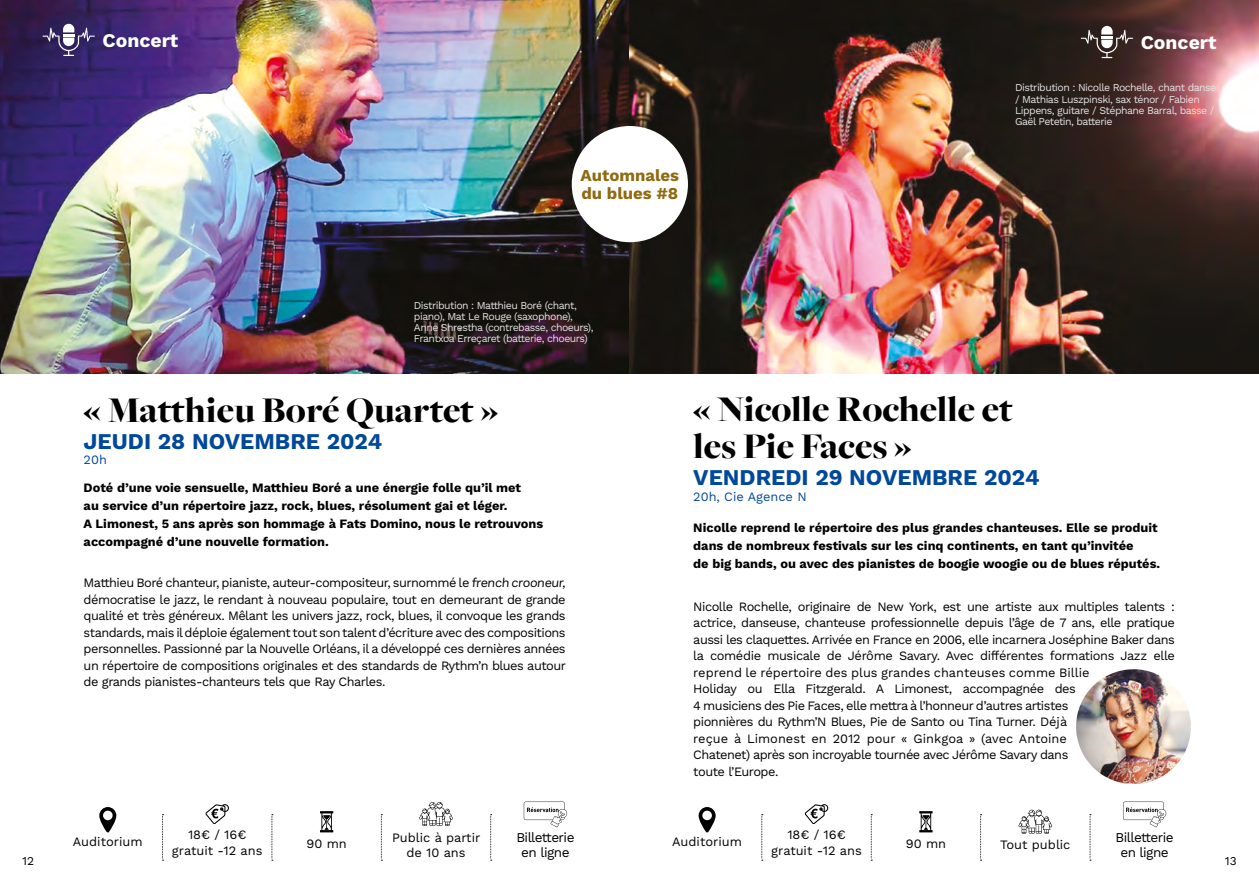
<style>
.page{position:relative;width:1259px;height:893px;background:#fff}
.page>*{position:absolute;margin:0;border:0;box-sizing:border-box;transform-origin:0 0}
.t1{font:900 37.5px/37.5px "Freight Big Pro";color:#000}
.t2{font:700 22.5px "Work Sans";color:#00489a}
.t3{font:700 19.35px "Work Sans";color:#fff}
.t4{font:700 16.65px/17.7px "Work Sans";color:#8f6a10}
.t5{font:13.5px/15px "Work Sans";letter-spacing:-.04em;color:#000;text-align:center}
.t6{font:12.75px/16.5px "Work Sans";letter-spacing:-.04em;color:#000}
.t7{font:700 12.75px/18px "Work Sans";color:#000}
.t8{font:12.75px/15.3px "Work Sans";color:#000;text-align:center}
.t9{font:12.75px "Work Sans";color:#00489a}
.t10{font:12px "Work Sans";color:#000}
.t11{font:10.5px/11.2px "Work Sans";letter-spacing:-.05em;color:#e3e3e3}
</style>
<div class="page">
<svg style="left:698px;top:807px;width:17px;height:26px"></svg>
<svg style="left:804px;top:804px;width:24px;height:20px"></svg>
<svg style="left:919px;top:811px;width:13px;height:21px"></svg>
<svg style="left:1018px;top:810px;width:34px;height:24px"></svg>
<svg style="left:1123px;top:802px;width:43px;height:25px"></svg>
<svg style="left:761px;top:814px;width:2px;height:47px"></svg>
<svg style="left:871px;top:814px;width:1px;height:47px"></svg>
<svg style="left:980px;top:814px;width:1px;height:47px"></svg>
<svg style="left:1089px;top:814px;width:2px;height:47px"></svg>
<svg style="left:99px;top:807px;width:17px;height:26px"></svg>
<svg style="left:205px;top:804px;width:24px;height:20px"></svg>
<svg style="left:320px;top:811px;width:13px;height:21px"></svg>
<svg style="left:419px;top:802px;width:34px;height:24px"></svg>
<svg style="left:524px;top:802px;width:43px;height:25px"></svg>
<svg style="left:162px;top:814px;width:1px;height:47px"></svg>
<svg style="left:271px;top:814px;width:2px;height:47px"></svg>
<svg style="left:381px;top:814px;width:1px;height:47px"></svg>
<svg style="left:490px;top:814px;width:2px;height:47px"></svg>
<img style="left:0;top:0;width:629px;height:373px">
<svg style="left:43px;top:24px;width:52px;height:32px;background:#5b5080"></svg>
<img style="left:1076px;top:669px;width:115px;height:115px;border-radius:57px">
<img style="left:629px;top:0;width:630px;height:373px">
<div style="left:572px;top:126px;width:116px;height:116px;background:#fff;border-radius:50%"></div>
<svg style="left:1080px;top:26px;width:53px;height:32px;background:#5a4e4c"></svg>
<h3 class="t3" style="left:102px;top:29px;width:77px">Concert</h3>
<h3 class="t4" style="left:580px;top:167px;width:100px">Automnales du blues #8</h3>
<h3 class="t3" style="left:1140px;top:31px;width:77px">Concert</h3>
<p class="t11" style="left:1015px;top:83px;width:203px">Distribution : Nicolle Rochelle, chant danse / Mathias Luszpinski, sax ténor / Fabien Lippens, guitare / Stéphane Barral, basse / Gaël Petetin, batterie</p>
<p class="t11" style="left:414px;top:300px;width:181px">Distribution : Matthieu Boré (chant, piano), Mat Le Rouge (saxophone), Anne Shrestha (contrebasse, choeurs), Frantxoa Erreçaret (batterie, choeurs)</p>
<h1 class="t1" style="left:84px;top:391px;width:416px">« Matthieu Boré Quartet »</h1>
<h2 class="t2" style="left:84px;top:428px;width:300px">JEUDI 28 NOVEMBRE 2024</h2>
<p class="t9" style="left:84px;top:452px;width:25px">20h</p>
<p class="t7" style="left:84px;top:479px;width:461px">Doté d’une voie sensuelle, Matthieu Boré a une énergie folle qu’il met<br>au service d’un répertoire jazz, rock, blues, résolument gai et léger.<br>A Limonest, 5 ans après son hommage à Fats Domino, nous le retrouvons accompagné d’une nouvelle formation.</p>
<p class="t6" style="left:84px;top:575px;width:485px;text-align:justify">Matthieu Boré chanteur, pianiste, auteur-compositeur, surnommé le french crooneur, démocratise le jazz, le rendant à nouveau populaire, tout en demeurant de grande qualité et très généreux. Mêlant les univers jazz, rock, blues, il convoque les grands standards, mais il déploie également tout son talent d’écriture avec des compositions personnelles. Passionné par la Nouvelle Orléans, il a développé ces dernières années un répertoire de compositions originales et des standards de Rythm’n blues autour de grands pianistes-chanteurs tels que Ray Charles.</p>
<h1 class="t1" style="left:693px;top:390px;width:321px">« Nicolle Rochelle et les Pie Faces »</h1>
<h2 class="t2" style="left:693px;top:464px;width:348px">VENDREDI 29 NOVEMBRE 2024</h2>
<p class="t9" style="left:693px;top:489px;width:115px">20h, Cie Agence N</p>
<p class="t7" style="left:693px;top:519px;width:468px">Nicolle reprend le répertoire des plus grandes chanteuses. Elle se produit dans de nombreux festivals sur les cinq continents, en tant qu’invitée<br>de big bands, ou avec des pianistes de boogie woogie ou de blues réputés.</p>
<p class="t6" style="left:693px;top:599px;width:483px">Nicolle Rochelle, originaire de New York, est une artiste aux multiples talents : actrice, danseuse, chanteuse professionnelle depuis l’âge de 7 ans, elle pratique aussi les claquettes. Arrivée en France en 2006, elle incarnera Joséphine Baker dans la comédie musicale de Jérôme Savary. Avec différentes formations Jazz elle reprend le répertoire des plus grandes chanteuses comme Billie<br>Holiday ou Ella Fitzgerald. A Limonest, accompagnée des<br>4 musiciens des Pie Faces, elle mettra à l’honneur d’autres artistes<br>pionnières du Rythm’N Blues, Pie de Santo ou Tina Turner. Déjà<br>reçue à Limonest en 2012 pour « Ginkgoa » (avec Antoine<br>Chatenet) après son incroyable tournée avec Jérôme Savary dans<br>toute l’Europe.</p>
<p class="t8" style="left:73px;top:835px;width:71px">Auditorium</p>
<p class="t8" style="left:172px;top:828px;width:92px">18€ / 16€ gratuit -12 ans</p>
<p class="t6" style="left:306px;top:836px;width:42px">90 mn</p>
<p class="t8" style="left:392px;top:830px;width:90px">Public à partir de 10 ans</p>
<p class="t5" style="left:516px;top:831px;width:60px">Billetterie en ligne</p>
<p class="t8" style="left:672px;top:835px;width:71px">Auditorium</p>
<p class="t8" style="left:771px;top:828px;width:92px">18€ / 16€ gratuit -12 ans</p>
<p class="t6" style="left:905px;top:836px;width:42px">90 mn</p>
<p class="t8" style="left:1000px;top:838px;width:72px">Tout public</p>
<p class="t5" style="left:1115px;top:831px;width:60px">Billetterie en ligne</p>
<p class="t10" style="left:22px;top:854px;width:13px">12</p>
<p class="t10" style="left:1225px;top:854px;width:13px">13</p>
</div>
